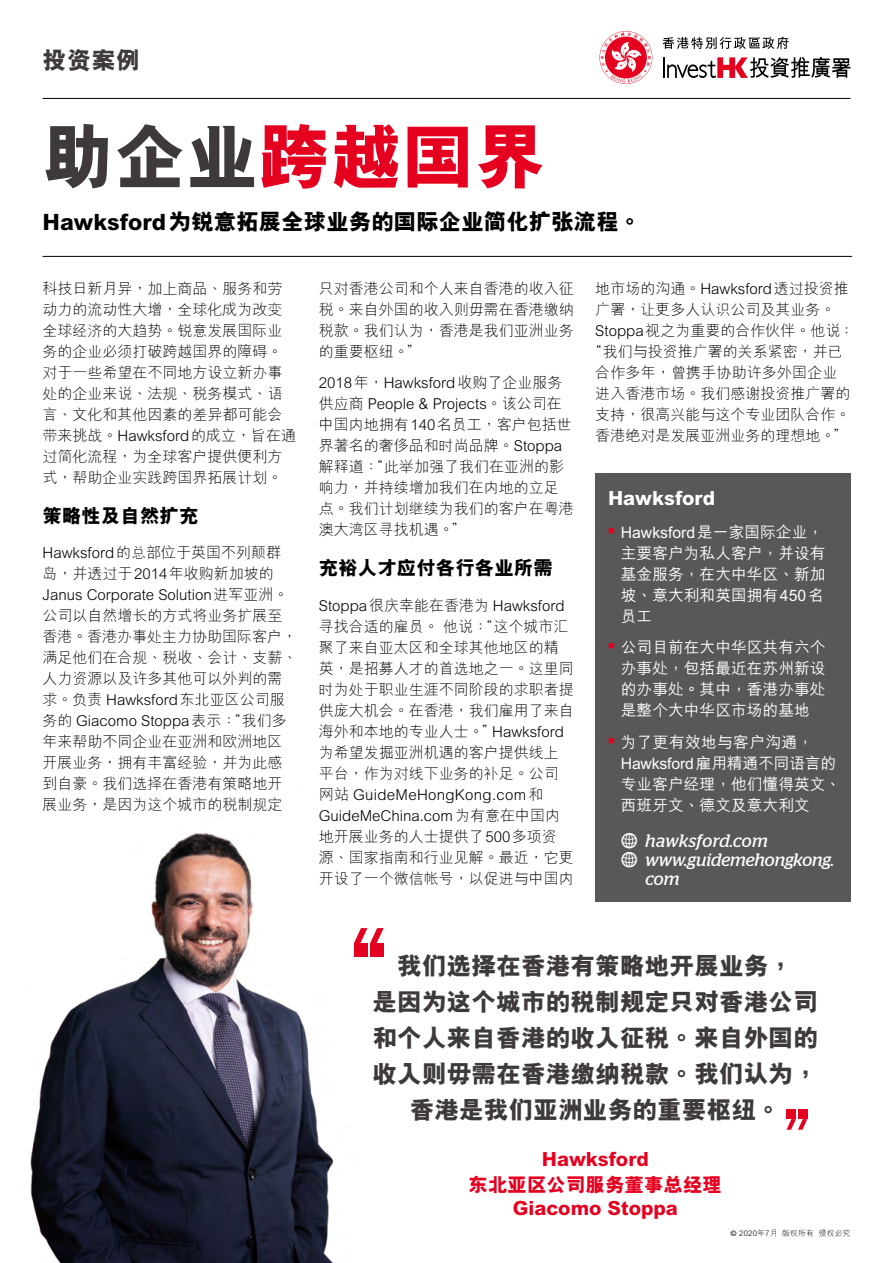
<style>
.page{position:relative;width:893px;height:1263px;background:#fff}
.page>*{position:absolute;margin:0;border:0;box-sizing:border-box;transform-origin:0 0}
.t1{font:800 72px "M Hei HKS";color:#e60020}
.t2{font:800 24.75px/36px "M Hei HKS";color:#3e3a39;text-align:center}
.t3{font:800 24px "M Hei HKS";color:#3e3a39}
.t4{font:800 22.5px "M Hei HKS";color:#000}
.t5{font:800 19.5px/26.7px "M Hei HKS";color:#e60020;text-align:center}
.t6{font:800 19.5px "M Hei HKS";color:#000}
.t7{font:800 19.5px "M Hei HKS";color:#fff}
.t8{font:italic 18px "Stag";color:#fff}
.t9{font:italic 18px "Stag";letter-spacing:.02em;color:#fff}
.t10{font:500 15.75px/21px "M Hei HKS";color:#fff}
.t11{font:300 15px/21px "M Hei HKS";color:#000}
.t12{font:300 7.8px "M Hei HKS";letter-spacing:.02em;color:#000}
.s1{color:#3e3a39}
.s2{font-family:"Modern Pictograms";font-style:normal;font-size:24px}
.s3{font-family:"Frutiger"}
</style>
<div class="page">
<svg style="left:662px;top:37px;width:127px;height:12px"></svg>
<svg style="left:600px;top:32px;width:51px;height:51px"></svg>
<hr style="left:663px;top:57px;width:2px;height:21px;background:#000">
<svg style="left:667px;top:57px;width:183px;height:21px"></svg>
<img style="left:31px;top:790px;width:341px;height:473px">
<div style="left:595px;top:474px;width:255px;height:428px;background:#595757"></div>
<hr style="left:43px;top:98px;width:807px;height:1px;background:#000">
<hr style="left:43px;top:256px;width:809px;height:1px;background:#000">
<div style="left:798px;top:1109px;width:9px;height:10px;background:#e60020"></div>
<div style="left:786px;top:1109px;width:10px;height:10px;background:#e60020"></div>
<svg style="left:786px;top:1119px;width:21px;height:11px"></svg>
<div style="left:354px;top:943px;width:14px;height:13px;background:#e60020"></div>
<div style="left:370px;top:943px;width:14px;height:13px;background:#e60020"></div>
<svg style="left:354px;top:928px;width:30px;height:15px"></svg>
<h3 class="t3" style="left:43px;top:44px;width:99px">投資案例</h3>
<h1 class="t1" style="left:43px;top:109px;width:506px"><span class="s1">助企業</span>跨越國界</h1>
<h3 class="t4" style="left:43px;top:207px;width:600px">Hawksford為銳意拓展全球業務的國際企業簡化擴張流程。</h3>
<p class="t11" style="left:43px;top:277px;width:255px">科技日新月異，加上商品、服務和勞動力的流動性大增，全球化成為改變全球經濟的大趨勢。銳意發展國際業務的企業必須打破跨越國界的障礙。對於一些希望在不同地方設立新辦事處的企業來說、法規、稅務模式、語言、文化和其他因素的差異都可能會帶來挑戰。Hawksford的成立，旨在通過簡化流程，為全球客戶提供便利方式，幫助企業實踐跨國界拓展計劃。</p>
<h3 class="t6" style="left:43px;top:502px;width:158px">策略性及自然擴充</h3>
<p class="t11" style="left:43px;top:541px;width:257px">Hawksford的總部位於英國不列顛群島，並透過於2014年收購新加坡的<br>Janus Corporate Solution進軍亞洲。公司以自然增長的方式將業務擴展至香港。香港辦事處主力協助國際客戶，滿足他們在合規、稅收、會計、支薪、人力資源以及許多其他可以外判的需求。負責 Hawksford東北亞區公司服務的 Giacomo Stoppa表示：“我們多年來幫助不同企業在亞洲和歐洲地區開展業務，擁有豐富經驗，並為此感到自豪。我們選擇在香港有策略地開展業務，是因為這個城市的稅制規定</p>
<p class="t11" style="left:319px;top:277px;width:256px;text-align:justify">只對香港公司和個人來自香港的收入征稅。來自外國的收入則毋需在香港繳納稅款。我們認為，香港是我們亞洲業務的重要樞紐。”</p>
<p class="t11" style="left:319px;top:372px;width:256px">2018年，Hawksford收購了企業服務供應商 People &amp; Projects。該公司在中國內地擁有140名員工，客戶包括世界著名的奢侈品和時尚品牌。Stoppa解釋道：“此舉加強了我們在亞洲的影響力，並持續增加我們在內地的立足點。我們計劃繼續為我們的客戶在粵港澳大灣區尋找機遇。”</p>
<h3 class="t6" style="left:319px;top:555px;width:235px">充裕人才應付各行各業所需</h3>
<p class="t11" style="left:319px;top:594px;width:256px">Stoppa很慶幸能在香港為 Hawksford尋找合適的僱員。 他說：“這個城市匯聚了來自亞太區和全球其他地區的精英，是招募人才的首選地之一。這裡同時為處於職業生涯不同階段的求職者提供龐大機會。在香港，我們僱用了來自海外和本地的專業人士。”Hawksford為希望發掘亞洲機遇的客戶提供線上平台，作為對線下業務的補足。公司網站 GuideMeHongKong.com和<br>GuideMeChina.com為有意在中國內地開展業務的人士提供了500多項資源、國家指南和行業見解。最近，它更開設了一個微信帳號，以促進與中國內</p>
<p class="t11" style="left:595px;top:277px;width:255px">地市場的溝通。Hawksford透過投資推</p>
<p class="t11" style="left:595px;top:298px;width:241px">廣署，讓更多人認識公司及其業務。</p>
<p class="t11" style="left:595px;top:319px;width:260px">Stoppa視之為重要的合作伙伴。他說：</p>
<p class="t11" style="left:588px;top:340px;width:256px">“我們與投資推廣署的關係緊密，並已</p>
<p class="t11" style="left:595px;top:361px;width:244px">合作多年，曾携手協助許多外國企業</p>
<p class="t11" style="left:595px;top:382px;width:256px">進入香港市場。我們感謝投資推廣署的</p>
<p class="t11" style="left:595px;top:403px;width:256px">支持，很高興能與這個專業團隊合作。</p>
<p class="t11" style="left:595px;top:424px;width:253px">香港絕對是發展亞洲業務的理想地。”</p>
<h3 class="t7" style="left:608px;top:485px;width:109px">Hawksford</h3>
<p class="t10" style="left:621px;top:520px;width:206px;text-indent:-13px"><sup>■</sup> Hawksford是一家國際企業，主要客戶為私人客戶，並設有基金服務，在大中華區、新加坡、意大利和英國擁有450名員工</p>
<p class="t10" style="left:621px;top:636px;width:206px;text-align:justify;text-indent:-13px"><sup>■</sup> 公司目前在大中華區共有六個辦事處，包括最近在蘇州新設的辦事處。其中，香港辦事處是整個大中華區市場的基地</p>
<p class="t10" style="left:621px;top:730px;width:222px;text-indent:-13px"><sup>■</sup> 為了更有效地與客戶溝通，<br>Hawksford僱用精通不同語言的專業客戶經理，他們懂得英文、西班牙文、德文及意大利文</p>
<p class="t9" style="left:620px;top:830px;width:149px"><span class="s2">w</span> hawksford.com</p>
<p class="t8" style="left:620px;top:849px;width:216px"><span class="s2">w</span> www.guidemehongkong.</p>
<p class="t8" style="left:646px;top:868px;width:35px">com</p>
<h2 class="t2" style="left:373px;top:948px;width:447px">我們選擇在香港有策略地開展業務，<br>是因為這個城市的稅制規定只對香港公司和個人來自香港的收入征稅。來自外國的收入則毋需在香港繳納稅款。我們認為，香港是我們亞洲業務的重要樞紐。</h2>
<h3 class="t5" style="left:469px;top:1145px;width:255px">Hawksford<br>東北亞區公司服務董事總經理</h3>
<h3 class="t5" style="left:513px;top:1194px;width:167px">Giacomo Stoppa</h3>
<p class="t12" style="left:731px;top:1227px;width:121px"><span class="s3">©</span> 2020年7月 版權所有 侵權必究</p>
</div>
